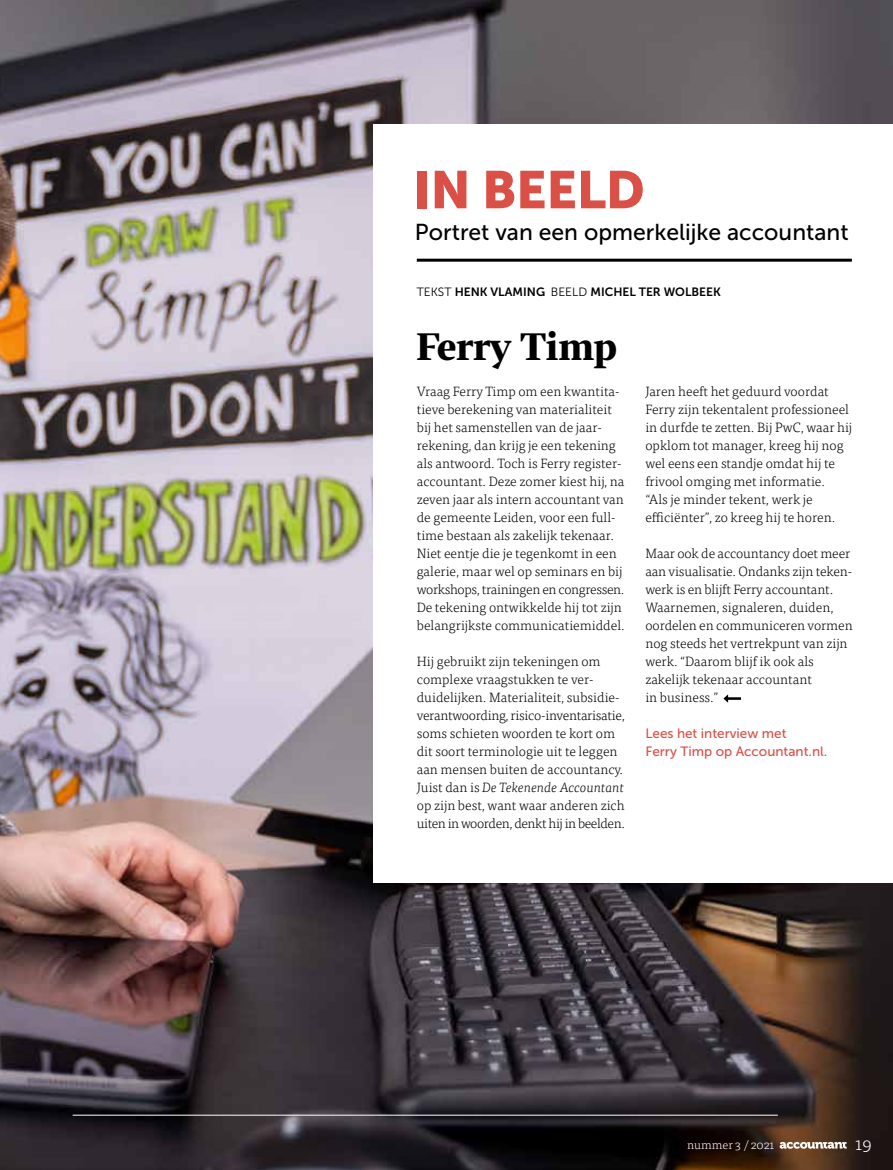
<style>
.page{position:relative;width:893px;height:1170px;background:#fff}
.page>*{position:absolute;margin:0;border:0;box-sizing:border-box;transform-origin:0 0}
.t1{font:52.5px "Museo Sans 900";letter-spacing:-.01em;color:#da4f46}
.t2{font:500 37.5px "Tabac G2";letter-spacing:-.01em;color:#000}
.t3{font:22.95px "Museo Sans 500";color:#000}
.t4{font:300 18px "Tisa Pro";color:#fff}
.t5{font:300 13.5px/18px "Tisa Pro";color:#000}
.t6{font:13.5px/18px "Museo Sans 500";color:#da4f46}
.t7{font:12px "Museo Sans 700";color:#000}
.t8{font:300 12px "Tisa Pro";color:#fff}
.s1{font-family:"Museo Sans 300"}
.s2{font-style:italic}
</style>
<div class="page">
<img style="left:0;top:0;width:893px;height:1169px">
<svg style="left:780px;top:1141px;width:67px;height:7px"></svg>
<hr style="left:73px;top:1114px;width:705px;height:1px;background:#fff">
<div style="left:374px;top:124px;width:519px;height:758px;background:#fff"></div>
<svg style="left:724px;top:694px;width:17px;height:8px"></svg>
<hr style="left:417px;top:259px;width:435px;height:3px;background:#000">
<h1 class="t1" style="left:413px;top:160px;width:233px">IN BEELD</h1>
<h3 class="t3" style="left:415px;top:219px;width:435px">Portret van een opmerkelijke accountant</h3>
<p class="t7" style="left:417px;top:285px;width:305px"><span class="s1">TEKST</span> HENK VLAMING <span class="s1">BEELD</span> MICHEL TER WOLBEEK</p>
<h2 class="t2" style="left:416px;top:320px;width:203px">Ferry Timp</h2>
<p class="t5" style="left:417px;top:382px;width:209px">Vraag Ferry Timp om een kwantita&shy;tieve berekening van materialiteit bij het samenstellen van de jaar&shy;rekening, dan krijg je een tekening als antwoord. Toch is Ferry register&shy;accountant. Deze zomer kiest hij, na zeven jaar als intern accountant van de gemeente Leiden, voor een full&shy;time bestaan als zakelijk tekenaar.<br>Niet eentje die je tegenkomt in een galerie, maar wel op seminars en bij workshops, trainingen en congressen.<br>De tekening ontwikkelde hij tot zijn belangrijkste communicatiemiddel.</p>
<p class="t5" style="left:417px;top:652px;width:210px">Hij gebruikt zijn tekeningen om complexe vraagstukken te ver&shy;duidelijken. Materialiteit, subsidie&shy;verantwoording, risico-inventarisatie, soms schieten woorden te kort om dit soort terminologie uit te leggen aan mensen buiten de accountancy.<br>Juist dan is <span class="s2">De Tekenende Accountant </span>op zijn best, want waar anderen zich uiten in woorden, denkt hij in beelden.</p>
<p class="t5" style="left:645px;top:382px;width:208px">Jaren heeft het geduurd voordat Ferry zijn tekentalent professioneel in durfde te zetten. Bij PwC, waar hij opklom tot manager, kreeg hij nog wel eens een standje omdat hij te frivool omging met informatie.<br>“Als je minder tekent, werk je efficiënter”, zo kreeg hij te horen.</p>
<p class="t5" style="left:645px;top:544px;width:209px">Maar ook de accountancy doet meer aan visualisatie. Ondanks zijn teken&shy;werk is en blijft Ferry accountant.<br>Waarnemen, signaleren, duiden, oordelen en communiceren vormen nog steeds het vertrekpunt van zijn werk. “Daarom blijf ik ook als zakelijk tekenaar accountant<br>in business.”</p>
<p class="t6" style="left:645px;top:724px;width:183px">Lees het interview met<br>Ferry Timp op Accountant.nl.</p>
<p class="t8" style="left:687px;top:1135px;width:89px">nummer 3 / 2021</p>
<h3 class="t4" style="left:855px;top:1130px;width:18px">19</h3>
</div>
